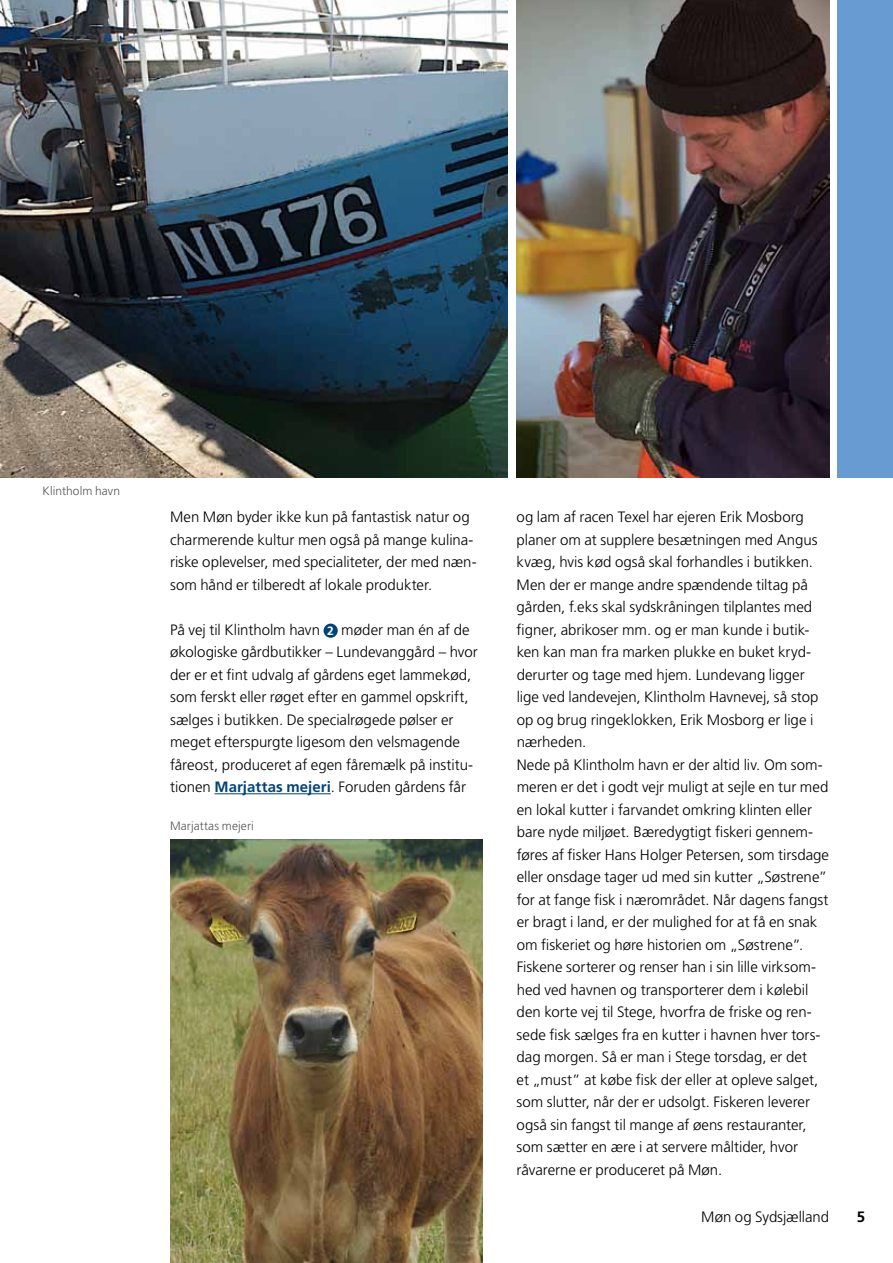
<style>
.page{position:relative;width:893px;height:1263px;background:#fff}
.page>*{position:absolute;margin:0;border:0;box-sizing:border-box;transform-origin:0 0}
.t1{font:300 15px/22.5px "Frutiger LT Std";color:#000}
.t2{font:700 15px "Frutiger LT Std";color:#000}
.t3{font:300 12px "Frutiger LT Std";letter-spacing:.005em;color:#565656}
.s1{font-weight:700;font-size:12px;color:#fff}
.s2{font-weight:700;color:#00437a}
</style>
<div class="page">
<hr style="left:214px;top:793px;width:117px;height:1px;background:#00437a">
<div style="left:324px;top:624px;width:14px;height:14px;background:#00437a;border-radius:50%"></div>
<img style="left:0;top:0;width:508px;height:477px">
<img style="left:517px;top:0;width:312px;height:477px">
<img style="left:170px;top:839px;width:313px;height:424px">
<div style="left:838px;top:0;width:55px;height:477px;background:#679bd2"></div>
<p class="t3" style="left:43px;top:484px;width:79px">Klintholm havn</p>
<p class="t1" style="left:170px;top:506px;width:308px">Men Møn byder ikke kun på fantastisk natur og charmerende kultur men også på mange kulina&shy;riske oplevelser, med specialiteter, der med næn&shy;som hånd er tilberedt af lokale produkter.</p>
<p class="t1" style="left:170px;top:618px;width:309px">På vej til Klintholm havn <span class="s1">2</span> møder man én af de økologiske gårdbutikker – Lundevanggård – hvor der er et fint udvalg af gårdens eget lammekød, som ferskt eller røget efter en gammel opskrift, sælges i butikken. De specialrøgede pølser er meget efterspurgte ligesom den velsmagende fåreost, produceret af egen fåremælk på institu&shy;tionen <span class="s2">Marjattas mejeri</span>. Foruden gårdens får</p>
<p class="t3" style="left:170px;top:819px;width:85px">Marjattas mejeri</p>
<p class="t1" style="left:517px;top:506px;width:314px">og lam af racen Texel har ejeren Erik Mosborg planer om at supplere besætningen med Angus kvæg, hvis kød også skal forhandles i butikken.<br>Men der er mange andre spændende tiltag på gården, f.eks skal sydskråningen tilplantes med figner, abrikoser mm. og er man kunde i butik&shy;ken kan man fra marken plukke en buket kryd&shy;derurter og tage med hjem. Lundevang ligger lige ved landevejen, Klintholm Havnevej, så stop op og brug ringeklokken, Erik Mosborg er lige i nærheden.<br>Nede på Klintholm havn er der altid liv. -Om som&shy;meren er det i godt vejr muligt at sejle en tur med en lokal kutter i farvandet omkring klinten eller bare nyde miljøet. Bæredygtigt fiskeri gennem&shy;føres af fisker Hans Holger Petersen, som tirsdage eller onsdage tager ud med sin kutter „Søstrene” for at fange fisk i nærområdet. Når dagens fangst er bragt i land, er der mulighed for at få en snak om fiskeriet og høre historien om „Søstrene”.<br>Fiskene sorterer og renser han i sin lille virksom&shy;hed ved havnen og transporterer dem i kølebil den korte vej til Stege, hvorfra de friske og ren&shy;sede fisk sælges fra en kutter i havnen hver tors&shy;dag morgen. Så er man i Stege torsdag, er det<br>et „must” at købe fisk der eller at opleve salget, som slutter, når der er udsolgt. Fiskeren leverer også sin fangst til mange af øens restauranter, som sætter en ære i at servere måltider, hvor råvarerne er produceret på Møn.</p>
<p class="t1" style="left:701px;top:1206px;width:129px">Møn og Sydsjælland</p>
<p class="t2" style="left:857px;top:1208px;width:10px">5</p>
</div>
